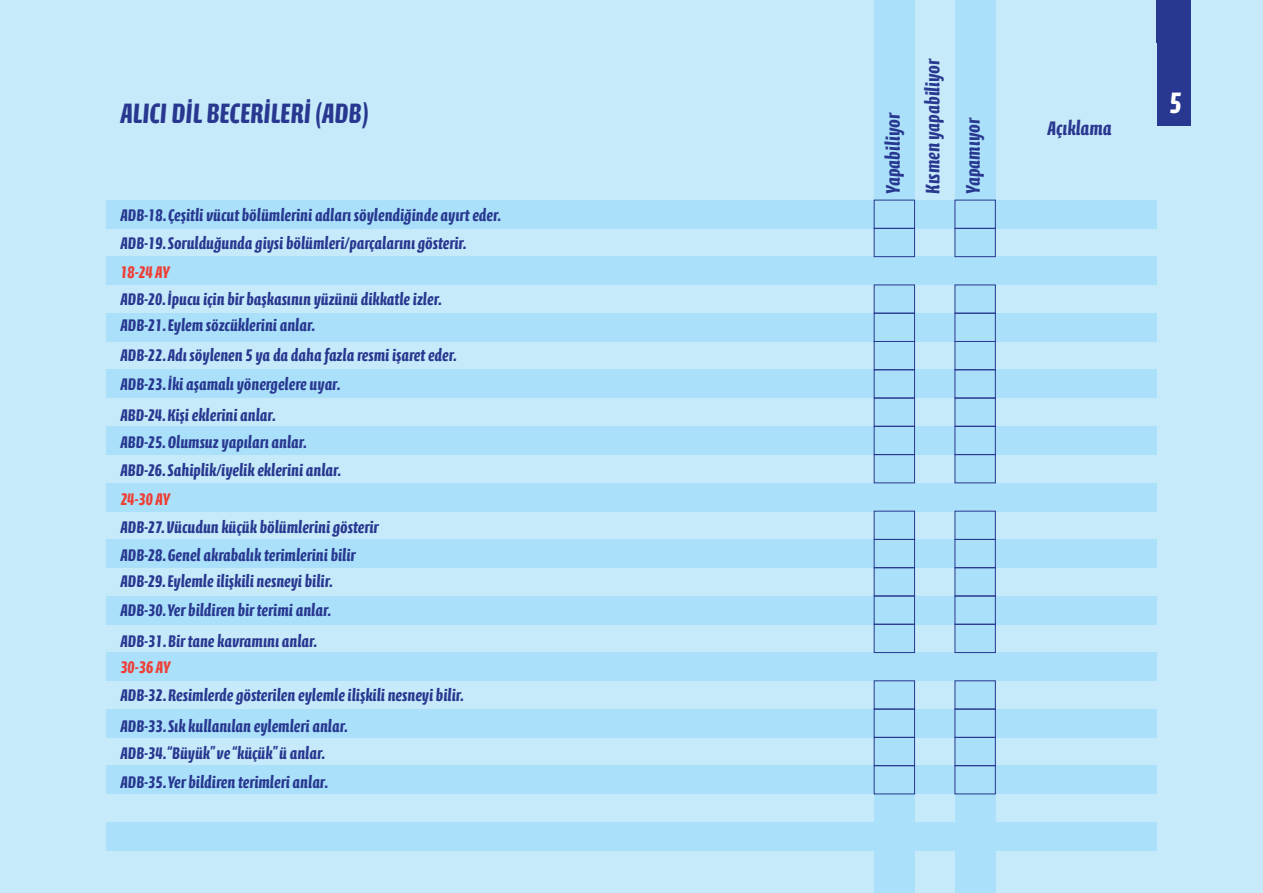
<style>
.page{position:relative;width:1263px;height:893px;background:#c6eafa}
.page>*{position:absolute;margin:0;border:0;box-sizing:border-box;transform-origin:0 0}
.t1{font:700 30px "Calcite Pro";color:#fff}
.t2{font:700 28.5px "Calcite Pro";color:#283890}
.t3{font:700 19.95px/39.9px "Calcite Pro";color:#283890}
.t4{font:700 17.1px/26.4px "Calcite Pro";color:#283890}
.t5{font:700 17.1px "Calcite Pro";letter-spacing:-.01em;color:#ee3e35}
</style>
<div class="page">
<div style="left:1157px;top:0;width:34px;height:126px;background:#283890"></div>
<div style="left:874px;top:0;width:40px;height:893px;background:#aae0f9"></div>
<div style="left:955px;top:0;width:40px;height:893px;background:#aae0f9"></div>
<div style="left:107px;top:822px;width:1050px;height:28px;background:#aae0f9"></div>
<div style="left:107px;top:766px;width:1050px;height:28px;background:#aae0f9"></div>
<div style="left:107px;top:709px;width:1050px;height:28px;background:#aae0f9"></div>
<div style="left:107px;top:652px;width:1050px;height:29px;background:#aae0f9"></div>
<div style="left:107px;top:596px;width:1050px;height:28px;background:#aae0f9"></div>
<div style="left:107px;top:539px;width:1050px;height:29px;background:#aae0f9"></div>
<div style="left:107px;top:483px;width:1050px;height:28px;background:#aae0f9"></div>
<div style="left:107px;top:426px;width:1050px;height:29px;background:#aae0f9"></div>
<div style="left:107px;top:370px;width:1050px;height:28px;background:#aae0f9"></div>
<div style="left:107px;top:313px;width:1050px;height:28px;background:#aae0f9"></div>
<div style="left:107px;top:257px;width:1050px;height:28px;background:#aae0f9"></div>
<div style="left:107px;top:200px;width:1050px;height:28px;background:#aae0f9"></div>
<div style="left:874px;top:200px;width:41px;height:29px;border:1px solid #283890"></div>
<div style="left:874px;top:228px;width:41px;height:29px;border:1px solid #283890"></div>
<div style="left:954px;top:228px;width:42px;height:29px;border:1px solid #283890"></div>
<div style="left:874px;top:285px;width:41px;height:29px;border:1px solid #283890"></div>
<div style="left:874px;top:313px;width:41px;height:29px;border:1px solid #283890"></div>
<div style="left:954px;top:313px;width:42px;height:29px;border:1px solid #283890"></div>
<div style="left:874px;top:341px;width:41px;height:29px;border:1px solid #283890"></div>
<div style="left:954px;top:341px;width:42px;height:29px;border:1px solid #283890"></div>
<div style="left:874px;top:369px;width:41px;height:29px;border:1px solid #283890"></div>
<div style="left:954px;top:369px;width:42px;height:29px;border:1px solid #283890"></div>
<div style="left:874px;top:398px;width:41px;height:29px;border:1px solid #283890"></div>
<div style="left:954px;top:398px;width:42px;height:29px;border:1px solid #283890"></div>
<div style="left:874px;top:426px;width:41px;height:29px;border:1px solid #283890"></div>
<div style="left:954px;top:426px;width:42px;height:29px;border:1px solid #283890"></div>
<div style="left:874px;top:454px;width:41px;height:29px;border:1px solid #283890"></div>
<div style="left:954px;top:454px;width:42px;height:29px;border:1px solid #283890"></div>
<div style="left:874px;top:511px;width:41px;height:29px;border:1px solid #283890"></div>
<div style="left:954px;top:511px;width:42px;height:29px;border:1px solid #283890"></div>
<div style="left:874px;top:539px;width:41px;height:29px;border:1px solid #283890"></div>
<div style="left:954px;top:539px;width:42px;height:29px;border:1px solid #283890"></div>
<div style="left:874px;top:567px;width:41px;height:29px;border:1px solid #283890"></div>
<div style="left:954px;top:567px;width:42px;height:29px;border:1px solid #283890"></div>
<div style="left:874px;top:596px;width:41px;height:29px;border:1px solid #283890"></div>
<div style="left:954px;top:596px;width:42px;height:29px;border:1px solid #283890"></div>
<div style="left:874px;top:624px;width:41px;height:29px;border:1px solid #283890"></div>
<div style="left:954px;top:624px;width:42px;height:29px;border:1px solid #283890"></div>
<div style="left:874px;top:680px;width:41px;height:29px;border:1px solid #283890"></div>
<div style="left:954px;top:680px;width:42px;height:29px;border:1px solid #283890"></div>
<div style="left:874px;top:709px;width:41px;height:29px;border:1px solid #283890"></div>
<div style="left:954px;top:709px;width:42px;height:29px;border:1px solid #283890"></div>
<div style="left:874px;top:737px;width:41px;height:29px;border:1px solid #283890"></div>
<div style="left:954px;top:737px;width:42px;height:29px;border:1px solid #283890"></div>
<div style="left:874px;top:765px;width:41px;height:29px;border:1px solid #283890"></div>
<div style="left:954px;top:765px;width:42px;height:29px;border:1px solid #283890"></div>
<p class="t3" style="left:873px;top:194px;width:137px;rotate:-90deg">Yapabiliyor<br>Kısmen yapabiliyor<br>Yapamıyor</p>
<h2 class="t2" style="left:120px;top:97px;width:249px">ALICI DİL BECERİLERİ (ADB)</h2>
<h1 class="t1" style="left:1169px;top:85px;width:14px">5</h1>
<p class="t3" style="left:1047px;top:108px;width:66px">Açıklama</p>
<p class="t4" style="left:120px;top:201px;width:383px;line-height:28.5px">ADB-18. Çeşitli vücut bölümlerini adları söylendiğinde ayırt eder.<br>ADB-19. Sorulduğunda giysi bölümleri/parçalarını gösterir.</p>
<p class="t5" style="left:120px;top:263px;width:51px">18-24 AY</p>
<p class="t4" style="left:120px;top:286px;width:323px">ADB-20. İpucu için bir başkasının yüzünü dikkatle izler.<br>ADB-21. Eylem sözcüklerini anlar.</p>
<p class="t4" style="left:120px;top:343px;width:338px">ADB-22. Adı söylenen 5 ya da daha fazla resmi işaret eder.</p>
<p class="t4" style="left:120px;top:371px;width:222px">ADB-23. İki aşamalı yönergelere uyar.</p>
<p class="t4" style="left:120px;top:402px;width:157px">ABD-24. Kişi eklerini anlar.</p>
<p class="t4" style="left:120px;top:429px;width:188px">ABD-25. Olumsuz yapıları anlar.</p>
<p class="t4" style="left:120px;top:457px;width:223px">ABD-26. Sahiplik/iyelik eklerini anlar.</p>
<p class="t5" style="left:120px;top:489px;width:51px">24-30 AY</p>
<p class="t4" style="left:120px;top:514px;width:260px">ADB-27. Vücudun küçük bölümlerini gösterir</p>
<p class="t4" style="left:120px;top:542px;width:237px">ADB-28. Genel akrabalık terimlerini bilir</p>
<p class="t4" style="left:120px;top:568px;width:214px">ADB-29. Eylemle ilişkili nesneyi bilir.</p>
<p class="t4" style="left:120px;top:597px;width:213px">ADB-30. Yer bildiren bir terimi anlar.</p>
<p class="t4" style="left:120px;top:628px;width:199px">ADB-31. Bir tane kavramını anlar.</p>
<p class="t5" style="left:120px;top:658px;width:51px">30-36 AY</p>
<p class="t4" style="left:120px;top:682px;width:345px">ADB-32. Resimlerde gösterilen eylemle ilişkili nesneyi bilir.</p>
<p class="t4" style="left:120px;top:712px;width:229px">ADB-33. Sık kullanılan eylemleri anlar.</p>
<p class="t4" style="left:120px;top:740px;width:206px">ADB-34. “Büyük” ve “küçük” ü anlar.</p>
<p class="t4" style="left:120px;top:769px;width:209px">ADB-35. Yer bildiren terimleri anlar.</p>
</div>
